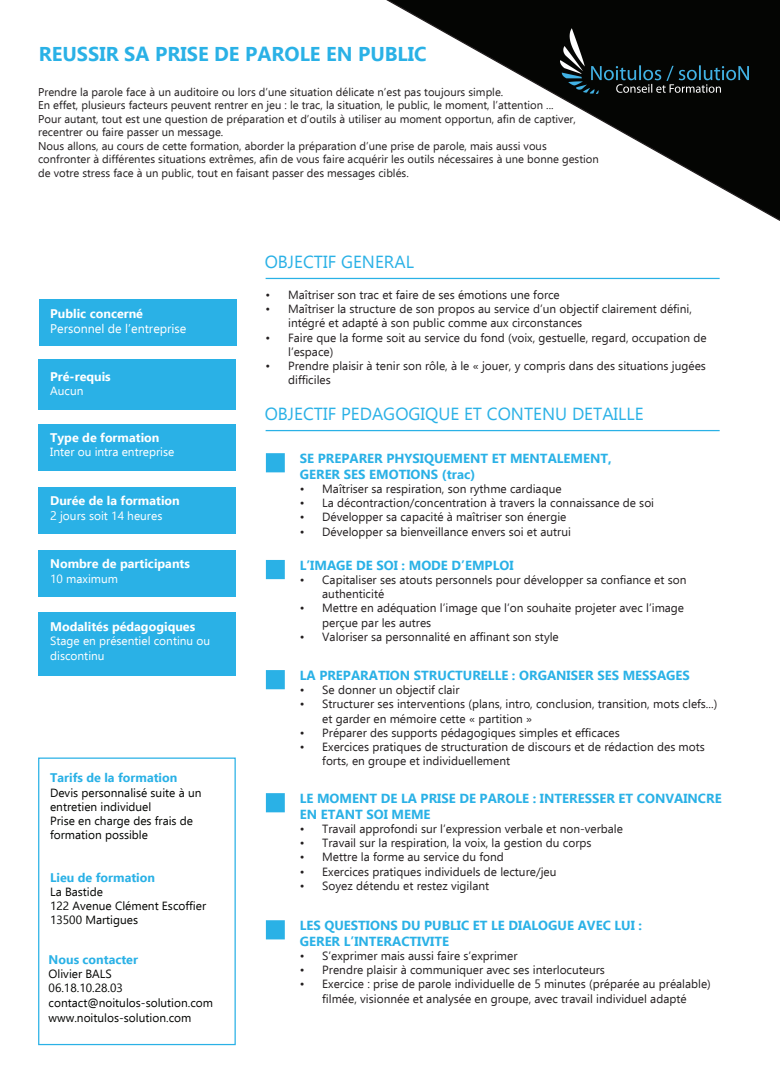
<style>
.page{position:relative;width:780px;height:1088px;background:#fff}
.page>*{position:absolute;margin:0;border:0;box-sizing:border-box;transform-origin:0 0}
.t1{font:700 20px "Ebrima";color:#2ab1e6}
.t2{font:17.5px "Ebrima";color:#2ab1e6}
.t3{font:700 13.12px/15.8px "Ebrima";color:#2ab1e6}
.t4{font:700 12.5px "Ebrima";color:#fff}
.t5{font:700 12.5px "Ebrima";color:#2ab1e6}
.t6{font:12.5px "Ebrima";color:#fff}
.t7{font:11.88px/14.2px "Ebrima";color:#231f20}
.t8{font:11.88px/14.2px "Ebrima";color:#040503}
.t9{font:11.88px/15px "Ebrima";color:#fff}
.t10{font:11.25px/13.5px "Ebrima";color:#231f20}
.s1{font-size:12.5px}
</style>
<div class="page">
<div style="left:39px;top:299px;width:198px;height:47px;background:#2ab1e6"></div>
<div style="left:38px;top:360px;width:198px;height:50px;background:#2ab1e6"></div>
<div style="left:38px;top:424px;width:198px;height:47px;background:#2ab1e6"></div>
<div style="left:38px;top:487px;width:198px;height:47px;background:#2ab1e6"></div>
<div style="left:38px;top:550px;width:198px;height:47px;background:#2ab1e6"></div>
<div style="left:38px;top:612px;width:198px;height:64px;background:#2ab1e6"></div>
<hr style="left:265px;top:278px;width:454px;height:1px;background:#2ab1e6">
<div style="left:38px;top:757px;width:198px;height:288px;border:1px solid #2ab1e6"></div>
<hr style="left:265px;top:430px;width:454px;height:1px;background:#2ab1e6">
<svg style="left:386px;top:0;width:394px;height:221px"></svg>
<img style="left:560px;top:28px;width:188px;height:65px">
<div style="left:266px;top:453px;width:19px;height:19px;background:#2ab1e6;border:2px solid #2ab1e6"></div>
<div style="left:266px;top:560px;width:19px;height:19px;background:#2ab1e6"></div>
<div style="left:266px;top:670px;width:19px;height:19px;background:#2ab1e6;border:2px solid #2ab1e6"></div>
<div style="left:266px;top:920px;width:19px;height:19px;background:#2ab1e6;border:2px solid #2ab1e6"></div>
<div style="left:266px;top:793px;width:19px;height:19px;background:#2ab1e6;border:2px solid #2ab1e6"></div>
<h1 class="t1" style="left:39px;top:39px;width:389px">REUSSIR SA PRISE DE PAROLE EN PUBLIC</h1>
<p class="t10" style="left:38px;top:85px;width:562px">Prendre la parole face à un auditoire ou lors d’une situation délicate n’est pas toujours simple.<br>En effet, plusieurs facteurs peuvent rentrer en jeu : le trac, la situation, le public, le moment, l’attention ...<br>Pour autant, tout est une question de préparation et d’outils à utiliser au moment opportun, afin de captiver, recentrer ou faire passer un message.<br>Nous allons, au cours de cette formation, aborder la préparation d’une prise de parole, mais aussi vous confronter à différentes situations extrêmes, afin de vous faire acquérir les outils nécessaires à une bonne gestion de votre stress face à un public, tout en faisant passer des messages ciblés.</p>
<p class="t4" style="left:50px;top:305px;width:94px">Public concerné</p>
<p class="t6" style="left:50px;top:320px;width:138px">Personnel de l’entreprise</p>
<p class="t4" style="left:50px;top:367px;width:62px">Pré-requis</p>
<p class="t9" style="left:50px;top:383px;width:35px">Aucun</p>
<p class="t4" style="left:50px;top:428px;width:111px">Type de formation</p>
<p class="t9" style="left:50px;top:444px;width:126px">Inter ou intra entreprise</p>
<p class="t4" style="left:50px;top:491px;width:131px">Durée de la formation</p>
<p class="t9" style="left:50px;top:508px;width:114px"><span class="s1">2</span> jours soit 14 heures</p>
<p class="t4" style="left:50px;top:554px;width:141px">Nombre de participants</p>
<p class="t9" style="left:50px;top:571px;width:69px">10 maximum</p>
<p class="t4" style="left:50px;top:617px;width:146px">Modalités pédagogiques</p>
<p class="t9" style="left:50px;top:633px;width:161px">Stage en présentiel continu ou discontinu</p>
<p class="t5" style="left:50px;top:769px;width:129px">Tarifs de la formation</p>
<p class="t8" style="left:50px;top:785px;width:153px">Devis personnalisé suite à un entretien individuel<br>Prise en charge des frais de formation possible</p>
<p class="t5" style="left:50px;top:868px;width:106px">Lieu de formation</p>
<p class="t8" style="left:50px;top:884px;width:157px">La Bastide<br>122 Avenue Clément Escoffier<br>13500 Martigues</p>
<p class="t5" style="left:49px;top:950px;width:91px">Nous contacter</p>
<p class="t8" style="left:49px;top:966px;width:166px">Olivier BALS<br>06.18.10.28.03 contact@noitulos-solution.com www.noitulos-solution.com</p>
<h2 class="t2" style="left:265px;top:249px;width:151px">OBJECTIF GENERAL</h2>
<p class="t7" style="left:265px;top:287px;width:296px">• Maîtriser son trac et faire de ses émotions une force</p>
<p class="t7" style="left:288px;top:301px;width:405px;text-indent:-23px">• Maîtriser la structure de son propos au service d’un objectif clairement défini, intégré et adapté à son public comme aux circonstances</p>
<p class="t7" style="left:288px;top:330px;width:420px;text-indent:-23px">• Faire que la forme soit au service du fond (voix, gestuelle, regard, occupation de l’espace)</p>
<p class="t7" style="left:288px;top:358px;width:419px;text-indent:-23px">• Prendre plaisir à tenir son rôle, à le « jouer, y compris dans des situations jugées difficiles</p>
<h2 class="t2" style="left:265px;top:401px;width:380px">OBJECTIF PEDAGOGIQUE ET CONTENU DETAILLE</h2>
<p class="t3" style="left:300px;top:450px;width:313px">SE PREPARER PHYSIQUEMENT ET MENTALEMENT,<br>GERER SES EMOTIONS (trac)</p>
<p class="t7" style="left:300px;top:481px;width:263px">• Maîtriser sa respiration, son rythme cardiaque</p>
<p class="t7" style="left:300px;top:496px;width:356px">• La décontraction/concentration à travers la connaissance de soi</p>
<p class="t7" style="left:300px;top:510px;width:268px">• Développer sa capacité à maîtriser son énergie</p>
<p class="t7" style="left:300px;top:524px;width:273px">• Développer sa bienveillance envers soi et autrui</p>
<p class="t3" style="left:300px;top:557px;width:215px">L’IMAGE DE SOI : MODE D’EMPLOI</p>
<p class="t7" style="left:322px;top:572px;width:365px;text-indent:-23px">• Capitaliser ses atouts personnels pour développer sa confiance et son authenticité</p>
<p class="t7" style="left:322px;top:601px;width:363px;text-indent:-23px">• Mettre en adéquation l’image que l’on souhaite projeter avec l’image perçue par les autres</p>
<p class="t7" style="left:300px;top:629px;width:260px">• Valoriser sa personnalité en affinant son style</p>
<p class="t3" style="left:300px;top:667px;width:391px">LA PREPARATION STRUCTURELLE : ORGANISER SES MESSAGES</p>
<p class="t7" style="left:300px;top:682px;width:161px">• Se donner un objectif clair</p>
<p class="t7" style="left:322px;top:697px;width:396px;text-indent:-23px">• Structurer ses interventions (plans, intro, conclusion, transition, mots clefs...) et garder en mémoire cette « partition »</p>
<p class="t7" style="left:300px;top:725px;width:321px">• Préparer des supports pédagogiques simples et efficaces</p>
<p class="t7" style="left:322px;top:739px;width:384px;text-indent:-23px">• Exercices pratiques de structuration de discours et de rédaction des mots forts, en groupe et individuellement</p>
<p class="t3" style="left:300px;top:790px;width:423px">LE MOMENT DE LA PRISE DE PAROLE : INTERESSER ET CONVAINCRE<br>EN ETANT SOI MEME</p>
<p class="t7" style="left:300px;top:821px;width:325px">• Travail approfondi sur l’expression verbale et non-verbale</p>
<p class="t7" style="left:300px;top:835px;width:293px">• Travail sur la respiration, la voix, la gestion du corps</p>
<p class="t7" style="left:300px;top:850px;width:205px">• Mettre la forme au service du fond</p>
<p class="t7" style="left:300px;top:864px;width:258px">• Exercices pratiques individuels de lecture/jeu</p>
<p class="t7" style="left:300px;top:878px;width:191px">• Soyez détendu et restez vigilant</p>
<p class="t3" style="left:300px;top:917px;width:344px">LES QUESTIONS DU PUBLIC ET LE DIALOGUE AVEC LUI :<br>GERER L’INTERACTIVITE</p>
<p class="t7" style="left:300px;top:948px;width:219px">• S’exprimer mais aussi faire s’exprimer</p>
<p class="t7" style="left:300px;top:962px;width:307px">• Prendre plaisir à communiquer avec ses interlocuteurs</p>
<p class="t7" style="left:300px;top:977px;width:412px;text-align:center">• Exercice : prise de parole individuelle de 5 minutes (préparée au préalable) filmée, visionnée et analysée en groupe, avec travail individuel adapté</p>
</div>
